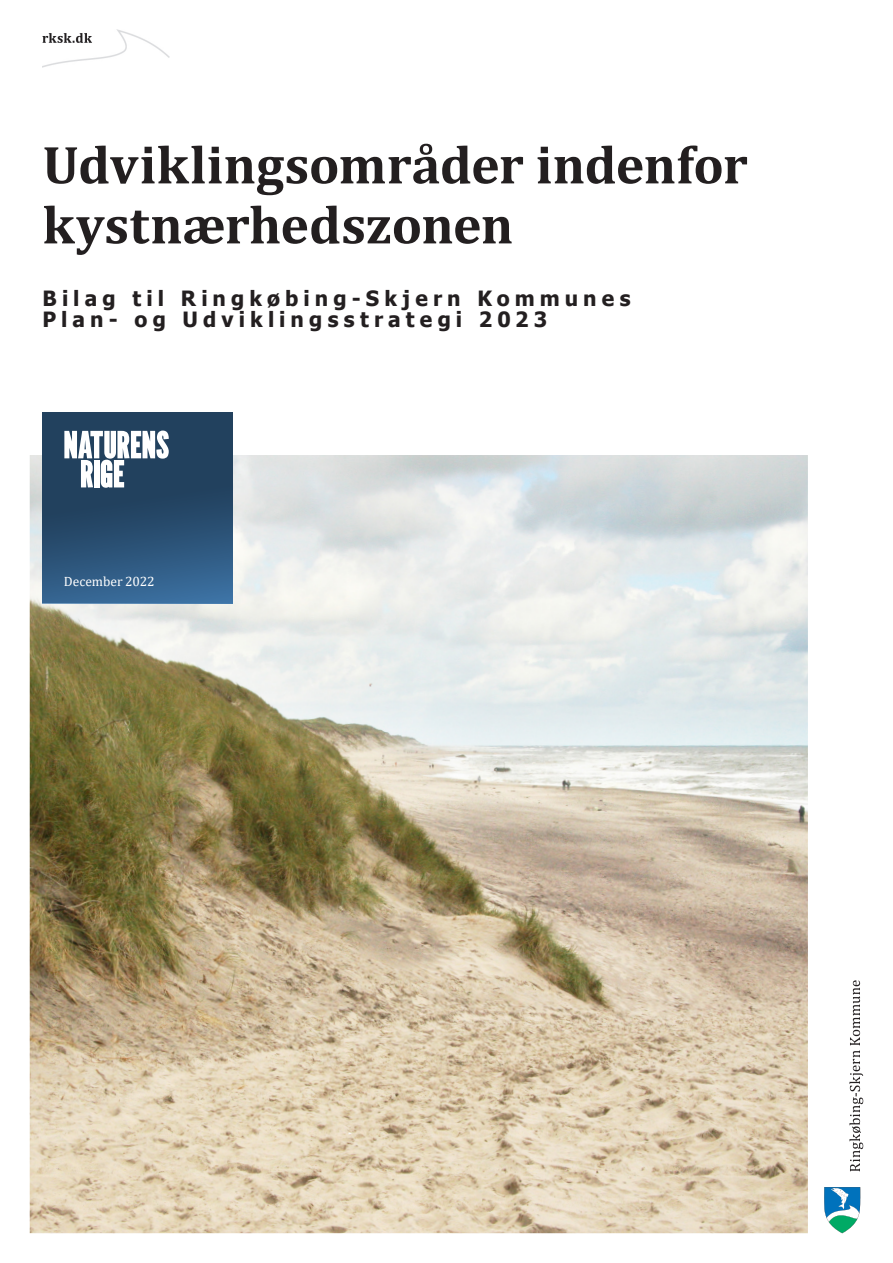
<style>
.page{position:relative;width:893px;height:1263px;background:#fff}
.page>*{position:absolute;margin:0;border:0;box-sizing:border-box;transform-origin:0 0}
.Titel{font:700 54px/60px "Cambria";letter-spacing:-.005em;color:#231f20}
.Manchet{font:700 21px/21px "Tahoma";letter-spacing:.245em;color:#231f20}
.Dato{font:13.5px "Cambria";letter-spacing:-.005em;color:#fff}
</style>
<div class="page">
<img style="left:30px;top:455px;width:778px;height:778px">
<div style="left:42px;top:412px;width:191px;height:191px;background:#22415e"></div>
<div style="left:42px;top:455px;width:191px;height:148px;background:linear-gradient(to bottom,#1d3750,#366794)"></div>
<svg style="left:824px;top:1187px;width:37px;height:46px"></svg>
<svg style="left:849px;top:980px;width:14px;height:191px"></svg>
<img style="left:42px;top:30px;width:128px;height:37px">
<svg style="left:64px;top:431px;width:105px;height:57px"></svg>
<h1 class="Titel" style="left:42px;top:133px;width:707px">Udviklingsområder indenfor kystnærhedszonen</h1>
<h3 class="Manchet" style="left:42px;top:289px;width:590px">Bilag til Ringkøbing-Skjern Kommunes<br>Plan- og Udviklingsstrategi 2023</h3>
<p class="Dato" style="left:64px;top:574px;width:92px">December 2022</p>
</div>
